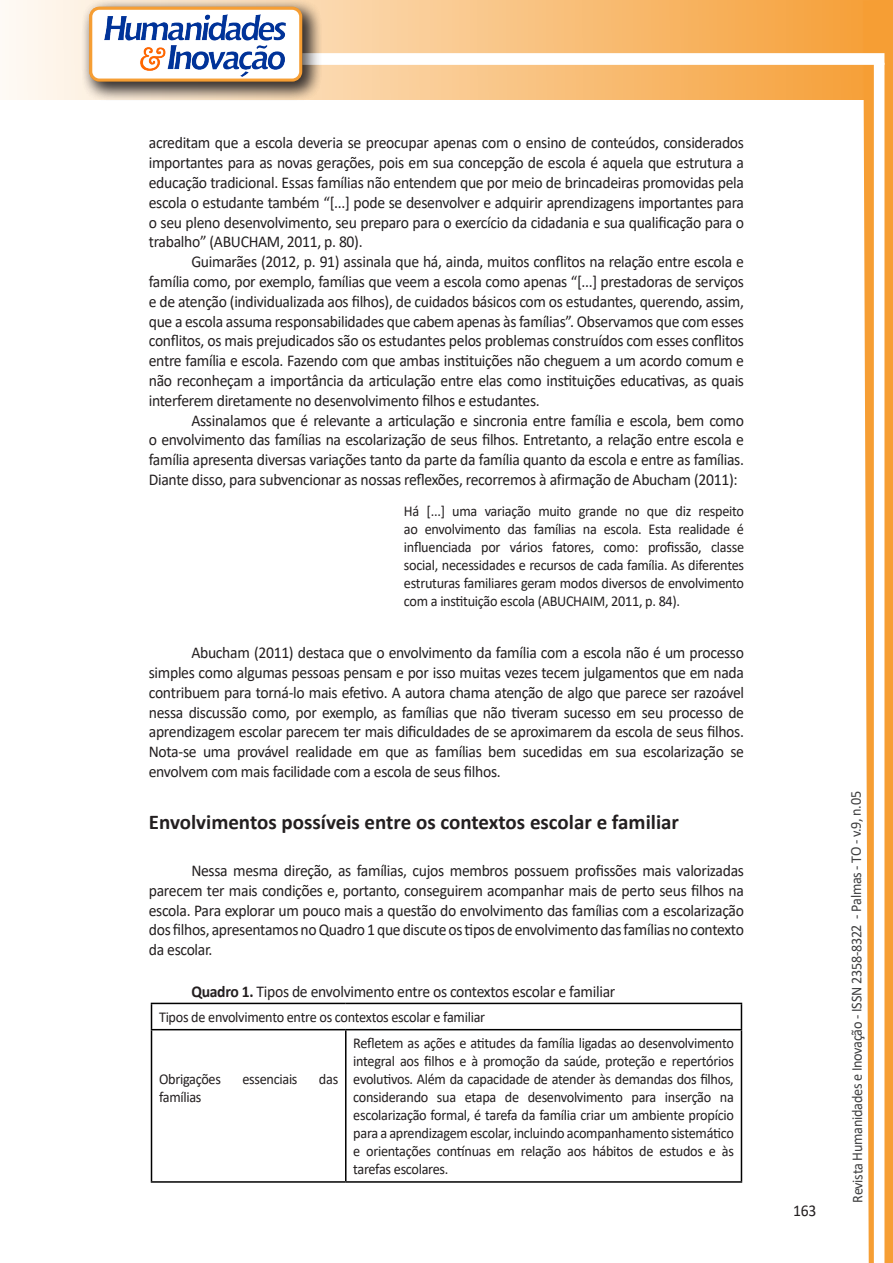
<style>
.page{position:relative;width:893px;height:1263px;background:#fff}
.page>*{position:absolute;margin:0;border:0;box-sizing:border-box;transform-origin:0 0}
.Titulo_2{font:700 21px "Calibri";color:#231f20}
.texto{font:16.5px/19.8px "Calibri";letter-spacing:-.02em;color:#231f20;text-align:justify;scale:.95 1}
.texto-2{font:15px/18px "Calibri";letter-spacing:-.02em;color:#231f20;text-align:justify;scale:.95 1}
.citacao{font:15px/18px "Calibri";letter-spacing:-.02em;color:#231f20;text-align:justify;scale:.95 1}
.t1{font:15px "Calibri";letter-spacing:-.025em;color:#3e3e3f;scale:.95 1}
.s1{font-weight:700}
</style>
<div class="page">
<svg style="left:5px;top:0;width:858px;height:100px"></svg>
<div style="left:302px;top:53px;width:582px;height:12px;background:#fff;border:2px solid #fff"></div>
<svg style="left:863px;top:0;width:30px;height:1263px"></svg>
<div style="left:81px;top:0;width:241px;height:102px;background:#231f20;opacity:.75"></div>
<div style="left:91px;top:8px;width:210px;height:72px;background:#fff;border-radius:9px"></div>
<img style="left:104px;top:14px;width:181px;height:62px">
<div style="left:89px;top:7px;width:213px;height:75px;border:3px solid #f69e34;border-radius:9px"></div>
<hr style="left:151px;top:1003px;width:195px;height:1px;background:#000">
<hr style="left:346px;top:1003px;width:396px;height:1px;background:#000">
<svg style="left:151px;top:1004px;width:1px;height:25px"></svg>
<hr style="left:151px;top:1030px;width:1px;height:151px;background:#000">
<hr style="left:151px;top:1029px;width:195px;height:1px;background:#000">
<hr style="left:346px;top:1029px;width:396px;height:1px;background:#000">
<hr style="left:151px;top:1181px;width:195px;height:2px;background:#000">
<hr style="left:346px;top:1181px;width:396px;height:2px;background:#000">
<svg style="left:741px;top:1004px;width:1px;height:25px"></svg>
<hr style="left:345px;top:1030px;width:1px;height:151px;background:#000">
<hr style="left:741px;top:1030px;width:1px;height:151px;background:#000">
<p class="texto" style="left:149px;top:133px;width:628px">acreditam que a escola deveria se preocupar apenas com o ensino de conteúdos, considerados importantes para as novas gerações, pois em sua concepção de escola é aquela que estrutura a educação tradicional. Essas famílias não entendem que por meio de brincadeiras promovidas pela escola o estudante também “[...] pode se desenvolver e adquirir aprendizagens importantes para o seu pleno desenvolvimento, seu preparo para o exercício da cidadania e sua qualificação para o trabalho” (ABUCHAM, 2011, p. 80).</p>
<p class="texto" style="left:149px;top:251px;width:628px;text-indent:43px">Guimarães (2012, p. 91) assinala que há, ainda, muitos conflitos na relação entre escola e família como, por exemplo, famílias que veem a escola como apenas “[...] prestadoras de serviços e de atenção (individualizada aos filhos), de cuidados básicos com os estudantes, querendo, assim, que a escola assuma responsabilidades que cabem apenas às famílias”. Observamos que com esses conflitos, os mais prejudicados são os estudantes pelos problemas construídos com esses conflitos entre família e escola. Fazendo com que ambas instituições não cheguem a um acordo comum e não reconheçam a importância da articulação entre elas como instituições educativas, as quais interferem diretamente no desenvolvimento filhos e estudantes.</p>
<p class="texto" style="left:149px;top:410px;width:628px;text-indent:43px">Assinalamos que é relevante a articulação e sincronia entre família e escola, bem como o envolvimento das famílias na escolarização de seus filhos. Entretanto, a relação entre escola e família apresenta diversas variações tanto da parte da família quanto da escola e entre as famílias.<br>Diante disso, para subvencionar as nossas reflexões, recorremos à afirmação de Abucham (2011):</p>
<p class="citacao" style="left:404px;top:501px;width:360px">Há [...] uma variação muito grande no que diz respeito ao envolvimento das famílias na escola. Esta realidade é influenciada por vários fatores, como: profissão, classe social, necessidades e recursos de cada família. As diferentes estruturas familiares geram modos diversos de envolvimento com a instituição escola (ABUCHAIM, 2011, p. 84).</p>
<p class="texto" style="left:149px;top:642px;width:628px;text-indent:43px">Abucham (2011) destaca que o envolvimento da família com a escola não é um processo simples como algumas pessoas pensam e por isso muitas vezes tecem julgamentos que em nada contribuem para torná-lo mais efetivo. A autora chama atenção de algo que parece ser razoável nessa discussão como, por exemplo, as famílias que não tiveram sucesso em seu processo de aprendizagem escolar parecem ter mais dificuldades de se aproximarem da escola de seus filhos.<br>Nota-se uma provável realidade em que as famílias bem sucedidas em sua escolarização se envolvem com mais facilidade com a escola de seus filhos.</p>
<p class="Titulo_2" style="left:149px;top:807px;width:532px">Envolvimentos possíveis entre os contextos escolar e familiar</p>
<p class="texto" style="left:149px;top:860px;width:628px;text-indent:43px">Nessa mesma direção, as famílias, cujos membros possuem profissões mais valorizadas parecem ter mais condições e, portanto, conseguirem acompanhar mais de perto seus filhos na escola. Para explorar um pouco mais a questão do envolvimento das famílias com a escolarização dos filhos, apresentamos no Quadro 1 que discute os tipos de envolvimento das famílias no contexto da escolar.</p>
<p class="texto" style="left:191px;top:981px;width:448px"><span class="s1">Quadro 1.</span> Tipos de envolvimento entre os contextos escolar e familiar</p>
<p class="texto-2" style="left:159px;top:1008px;width:345px">Tipos de envolvimento entre os contextos escolar e familiar</p>
<p class="texto-2" style="left:159px;top:1070px;width:67px">Obrigações</p>
<p class="texto-2" style="left:242px;top:1070px;width:60px">essenciais</p>
<p class="texto-2" style="left:319px;top:1070px;width:22px">das</p>
<p class="texto-2" style="left:159px;top:1088px;width:46px">famílias</p>
<p class="texto-2" style="left:353px;top:1034px;width:402px">Refletem as ações e atitudes da família ligadas ao desenvolvimento integral aos filhos e à promoção da saúde, proteção e repertórios evolutivos. Além da capacidade de atender às demandas dos filhos, considerando sua etapa de desenvolvimento para inserção na escolarização formal, é tarefa da família criar um ambiente propício para a aprendizagem escolar, incluindo acompanhamento sistemático e orientações contínuas em relação aos hábitos de estudos e às tarefas escolares.</p>
<p class="texto" style="left:793px;top:1200px;width:26px">163</p>
<p class="t1" style="left:846px;top:1203px;width:435px;rotate:-90deg">Revista Humanidades e Inovação - ISSN 2358-8322 - Palmas - TO - v.9, n.05</p>
</div>
